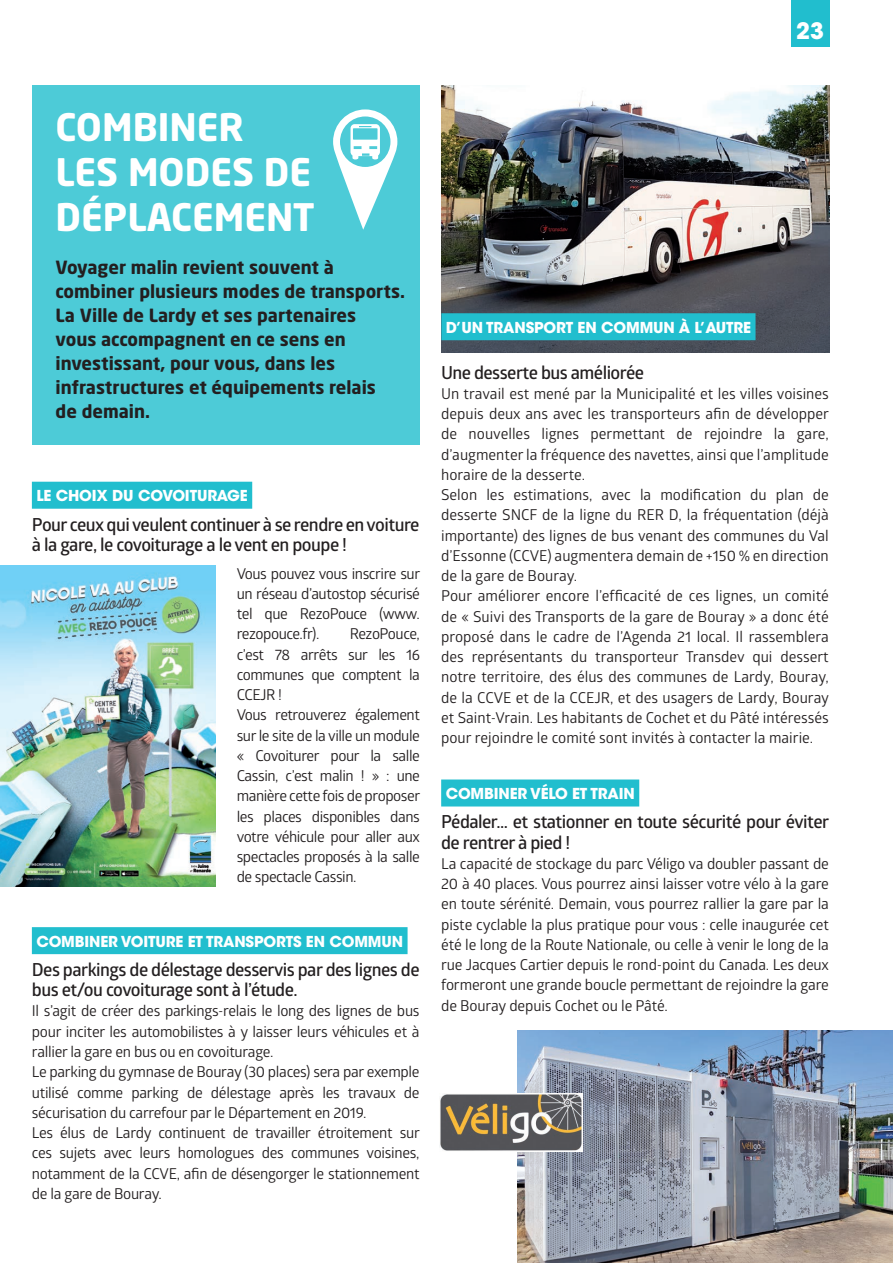
<style>
.page{position:relative;width:893px;height:1263px;background:#fff}
.page>*{position:absolute;margin:0;border:0;box-sizing:border-box;transform-origin:0 0}
.t1{font:700 37.5px/45px "Neo Sans Pro Grk";color:#fff}
.t2{font:700 22.5px "ITC Avant Garde Std";color:#fff}
.t3{font:600 18px/20.2px "Glober";letter-spacing:-.03em;color:#231f20}
.t4{font:700 18px/24px "Neo Sans Pro Grk";color:#231f20}
.t5{font:15px/20.2px "Glober";letter-spacing:-.015em;color:#231f20}
.t6{font:700 15px "ITC Avant Garde Std";letter-spacing:-.01em;color:#fff}
</style>
<div class="page">
<img style="left:517px;top:1030px;width:376px;height:233px">
<div style="left:791px;top:0;width:38px;height:47px;background:#21bece"></div>
<div style="left:441px;top:779px;width:198px;height:27px;background:#21bece"></div>
<div style="left:32px;top:927px;width:376px;height:27px;background:#21bece"></div>
<div style="left:32px;top:85px;width:388px;height:359px;background:#4dcbd7"></div>
<img style="left:440px;top:1093px;width:142px;height:58px">
<svg style="left:333px;top:109px;width:64px;height:121px"></svg>
<div style="left:32px;top:482px;width:220px;height:27px;background:#21bece"></div>
<img style="left:0;top:566px;width:215px;height:320px">
<img style="left:441px;top:85px;width:388px;height:268px">
<div style="left:441px;top:313px;width:314px;height:27px;background:#21bece"></div>
<h2 class="t2" style="left:796px;top:16px;width:29px">23</h2>
<h1 class="t1" style="left:56px;top:104px;width:261px">COMBINER<br>LES MODES DE<br>DÉPLACEMENT</h1>
<p class="t4" style="left:56px;top:255px;width:351px">Voyager malin revient souvent à combiner plusieurs modes de transports.<br>La Ville de Lardy et ses partenaires<br>vous accompagnent en ce sens en investissant, pour vous, dans les infrastructures et équipements relais<br>de demain.</p>
<p class="t6" style="left:36px;top:486px;width:213px">LE CHOIX DU COVOITURAGE</p>
<p class="t3" style="left:32px;top:513px;width:389px">Pour ceux qui veulent continuer à se rendre en voiture à la gare, le covoiturage a le vent en poupe !</p>
<p class="t5" style="left:237px;top:562px;width:185px;text-align:justify">Vous pouvez vous inscrire sur un réseau d’autostop sécurisé tel que RezoPouce (www. rezopouce.fr).</p>
<p class="t5" style="left:237px;top:623px;width:185px;text-indent:113px">RezoPouce, c’est 78 arrêts sur les 16 communes que comptent la<br>CCEJR !<br>Vous retrouverez également sur le site de la ville un module « Covoiturer pour la salle<br>Cassin, c’est malin ! » : une manière cette fois de proposer les places disponibles dans votre véhicule pour aller aux spectacles proposés à la salle de spectacle Cassin.</p>
<p class="t6" style="left:36px;top:931px;width:368px">COMBINER VOITURE ET TRANSPORTS EN COMMUN</p>
<p class="t3" style="left:32px;top:959px;width:389px">Des parkings de délestage desservis par des lignes de bus et/ou covoiturage sont à l’étude.</p>
<p class="t5" style="left:32px;top:1000px;width:389px">Il s’agit de créer des parkings-relais le long des lignes de bus pour inciter les automobilistes à y laisser leurs véhicules et à rallier la gare en bus ou en covoiturage.<br>Le parking du gymnase de Bouray (30 places) sera par exemple utilisé comme parking de délestage après les travaux de sécurisation du carrefour par le Département en 2019.<br>Les élus de Lardy continuent de travailler étroitement sur ces sujets avec leurs homologues des communes voisines, notamment de la CCVE, afin de désengorger le stationnement de la gare de Bouray.</p>
<p class="t6" style="left:446px;top:317px;width:307px">D’UN TRANSPORT EN COMMUN À L’AUTRE</p>
<p class="t3" style="left:441px;top:361px;width:204px">Une desserte bus améliorée</p>
<p class="t5" style="left:441px;top:383px;width:389px">Un travail est mené par la Municipalité et les villes voisines depuis deux ans avec les transporteurs afin de développer de nouvelles lignes permettant de rejoindre la gare, d’augmenter la fréquence des navettes, ainsi que l’amplitude horaire de la desserte.<br>Selon les estimations, avec la modification du plan de desserte SNCF de la ligne du RER D, la fréquentation (déjà importante) des lignes de bus venant des communes du Val d’Essonne (CCVE) augmentera demain de +150 % en direction de la gare de Bouray.<br>Pour améliorer encore l’efficacité de ces lignes, un comité de « Suivi des Transports de la gare de Bouray » a donc été proposé dans le cadre de l’Agenda 21 local. Il rassemblera des représentants du transporteur Transdev qui dessert notre territoire, des élus des communes de Lardy, Bouray, de la CCVE et de la CCEJR, et des usagers de Lardy, Bouray et Saint-Vrain. Les habitants de Cochet et du Pâté intéressés pour rejoindre le comité sont invités à contacter la mairie.</p>
<p class="t6" style="left:446px;top:784px;width:191px">COMBINER VÉLO ET TRAIN</p>
<p class="t3" style="left:441px;top:811px;width:389px">Pédaler… et stationner en toute sécurité pour éviter de rentrer à pied !</p>
<p class="t5" style="left:441px;top:853px;width:389px;text-align:justify">La capacité de stockage du parc Véligo va doubler passant de 20 à 40 places. Vous pourrez ainsi laisser votre vélo à la gare en toute sérénité. Demain, vous pourrez rallier la gare par la piste cyclable la plus pratique pour vous : celle inaugurée cet été le long de la Route Nationale, ou celle à venir le long de la rue Jacques Cartier depuis le rond-point du Canada. Les deux formeront une grande boucle permettant de rejoindre la gare de Bouray depuis Cochet ou le Pâté.</p>
</div>
